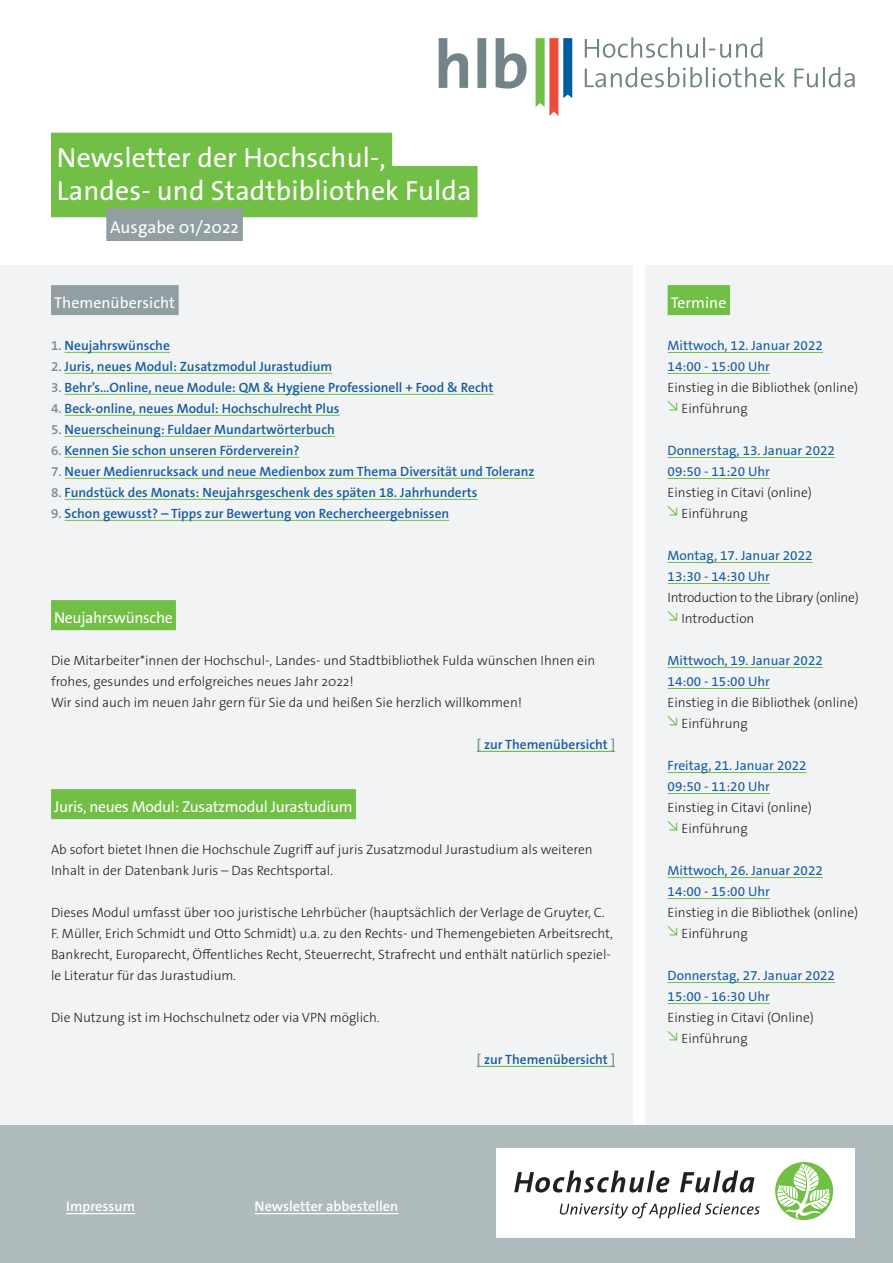
<style>
.page{position:relative;width:893px;height:1263px;background:#fff}
.page>*{position:absolute;margin:0;border:0;box-sizing:border-box;transform-origin:0 0}
.Titel-Headline{font:27.75px/33.3px "The Sans Os F";letter-spacing:.005em;color:#fff}
.Titel-Subheadline{font:17.25px "The Sans Os F";letter-spacing:.005em;color:#fff}
.Copy_Headline_HFD-Gr{font:15.75px "The Sans Os F";letter-spacing:-.02em;color:#fff}
.Copy_Headline_HFD-Gr-2{font:15.75px "The Sans Os F";letter-spacing:.005em;color:#fff}
.t1{font:600 14.25px "The Sans Os F";color:#fff}
.Copy_Headline_HFD-Gr-3{font:300 13.5px/21px "The Sans Os F";color:#231f20}
.Copy_Auszeichnung_03{font:600 13.5px "The Sans Os F";color:#175d9e}
.Copy_Auszeichnung_01{font:13.5px "The Sans Os F";color:#175d9e}
.Copy{font:300 13.5px "The Sans Os F";color:#231f20}
.Copy_Link{font:600 13.5px "The Sans Os F";color:#175d9e}
.Copy-2{font:300 13.5px "The Sans Os F";letter-spacing:-.02em;color:#231f20}
.s1{color:#7a8d91}
</style>
<div class="page">
<div style="left:0;top:266px;width:632px;height:859px;background:#f1f3f4"></div>
<div style="left:645px;top:266px;width:248px;height:859px;background:#f1f3f4"></div>
<div style="left:0;top:1125px;width:893px;height:138px;background:#afbabd"></div>
<hr style="left:66px;top:1213px;width:69px;height:1px;background:#fff">
<hr style="left:255px;top:1213px;width:143px;height:1px;background:#fff">
<div style="left:496px;top:1148px;width:359px;height:90px;background:#fff"></div>
<div style="left:775px;top:1162px;width:58px;height:58px;background:#71bf44;border-radius:50%"></div>
<svg style="left:777px;top:1163px;width:53px;height:55px"></svg>
<svg style="left:514px;top:1170px;width:155px;height:22px"></svg>
<svg style="left:680px;top:1170px;width:74px;height:22px"></svg>
<svg style="left:559px;top:1203px;width:201px;height:15px"></svg>
<div style="left:51px;top:133px;width:341px;height:51px;background:#71bf44"></div>
<div style="left:51px;top:166px;width:427px;height:51px;background:#71bf44"></div>
<div style="left:106px;top:208px;width:137px;height:33px;background:#929fa2"></div>
<div style="left:51px;top:600px;width:125px;height:30px;background:#71bf44"></div>
<hr style="left:477px;top:751px;width:138px;height:1px;background:#71bf44">
<div style="left:51px;top:789px;width:305px;height:30px;background:#71bf44"></div>
<hr style="left:477px;top:1066px;width:138px;height:1px;background:#71bf44">
<div style="left:668px;top:285px;width:62px;height:30px;background:#71bf44"></div>
<hr style="left:668px;top:352px;width:155px;height:1px;background:#71bf44">
<hr style="left:668px;top:373px;width:102px;height:1px;background:#71bf44">
<hr style="left:668px;top:457px;width:167px;height:1px;background:#71bf44">
<hr style="left:668px;top:478px;width:102px;height:1px;background:#71bf44">
<hr style="left:668px;top:562px;width:145px;height:1px;background:#71bf44">
<hr style="left:668px;top:583px;width:102px;height:1px;background:#71bf44">
<hr style="left:668px;top:667px;width:155px;height:1px;background:#71bf44">
<hr style="left:668px;top:688px;width:102px;height:1px;background:#71bf44">
<hr style="left:668px;top:772px;width:139px;height:1px;background:#71bf44">
<hr style="left:668px;top:793px;width:102px;height:1px;background:#71bf44">
<hr style="left:668px;top:877px;width:155px;height:1px;background:#71bf44">
<hr style="left:668px;top:898px;width:102px;height:1px;background:#71bf44">
<hr style="left:668px;top:982px;width:167px;height:1px;background:#71bf44">
<hr style="left:668px;top:1003px;width:102px;height:1px;background:#71bf44">
<div style="left:51px;top:285px;width:128px;height:30px;background:#929fa2"></div>
<hr style="left:65px;top:352px;width:105px;height:1px;background:#71bf44">
<hr style="left:65px;top:373px;width:267px;height:1px;background:#71bf44">
<hr style="left:65px;top:394px;width:429px;height:1px;background:#71bf44">
<hr style="left:65px;top:415px;width:275px;height:1px;background:#71bf44">
<hr style="left:65px;top:436px;width:270px;height:1px;background:#71bf44">
<hr style="left:65px;top:457px;width:235px;height:1px;background:#71bf44">
<hr style="left:65px;top:478px;width:470px;height:1px;background:#71bf44">
<hr style="left:65px;top:499px;width:413px;height:1px;background:#71bf44">
<hr style="left:65px;top:520px;width:384px;height:1px;background:#71bf44">
<svg style="left:585px;top:67px;width:270px;height:20px"></svg>
<svg style="left:585px;top:37px;width:177px;height:21px"></svg>
<svg style="left:439px;top:38px;width:88px;height:51px"></svg>
<svg style="left:536px;top:38px;width:36px;height:78px"></svg>
<p class="Titel-Headline" style="left:57px;top:141px;width:416px">Newsletter der Hochschul-,<br>Landes- und Stadtbibliothek Fulda</p>
<p class="Titel-Subheadline" style="left:110px;top:216px;width:130px">Ausgabe 01/2022</p>
<p class="Copy_Headline_HFD-Gr-2" style="left:54px;top:292px;width:123px">Themenübersicht</p>
<p class="Copy_Auszeichnung_03" style="left:51px;top:336px;width:120px"><span class="s1">1.</span> Neujahrswünsche</p>
<p class="Copy_Auszeichnung_03" style="left:51px;top:357px;width:283px"><span class="s1">2.</span> Juris, neues Modul: Zusatzmodul Jurastudium</p>
<p class="Copy_Auszeichnung_03" style="left:51px;top:378px;width:444px"><span class="s1">3.</span> Behr’s…Online, neue Module: QM &amp; Hygiene Professionell + Food &amp; Recht</p>
<p class="Copy_Auszeichnung_03" style="left:51px;top:399px;width:290px"><span class="s1">4.</span> Beck-online, neues Modul: Hochschulrecht Plus</p>
<p class="Copy_Auszeichnung_03" style="left:51px;top:420px;width:285px"><span class="s1">5.</span> Neuerscheinung: Fuldaer Mundartwörterbuch</p>
<p class="Copy_Auszeichnung_03" style="left:51px;top:441px;width:250px"><span class="s1">6.</span> Kennen Sie schon unseren Förderverein?</p>
<p class="Copy_Auszeichnung_03" style="left:51px;top:462px;width:485px"><span class="s1">7.</span> Neuer Medienrucksack und neue Medienbox zum Thema Diversität und Toleranz</p>
<p class="Copy_Auszeichnung_03" style="left:51px;top:483px;width:428px"><span class="s1">8.</span> Fundstück des Monats: Neujahrsgeschenk des späten 18. Jahrhunderts</p>
<p class="Copy_Auszeichnung_03" style="left:51px;top:504px;width:400px"><span class="s1">9.</span> Schon gewusst? – Tipps zur Bewertung von Rechercheergebnissen</p>
<p class="Copy_Headline_HFD-Gr" style="left:54px;top:607px;width:120px">Neujahrswünsche</p>
<p class="Copy_Headline_HFD-Gr-3" style="left:51px;top:650px;width:546px">Die Mitarbeiter*innen der Hochschul-, Landes- und Stadtbibliothek Fulda wünschen Ihnen ein frohes, gesundes und erfolgreiches neues Jahr 2022!</p>
<p class="Copy_Headline_HFD-Gr-3" style="left:51px;top:692px;width:473px">Wir sind auch im neuen Jahr gern für Sie da und heißen Sie herzlich willkommen!</p>
<p class="Copy_Link" style="left:477px;top:735px;width:140px"><span class="s1">[</span> zur Themenübersicht <span class="s1">]</span></p>
<p class="Copy_Headline_HFD-Gr" style="left:54px;top:796px;width:300px">Juris, neues Modul: Zusatzmodul Jurastudium</p>
<p class="Copy_Headline_HFD-Gr-3" style="left:51px;top:839px;width:543px">Ab sofort bietet Ihnen die Hochschule Zugriff auf juris Zusatzmodul Jurastudium als weiteren<br>Inhalt in der Datenbank Juris – Das Rechtsportal.</p>
<p class="Copy_Headline_HFD-Gr-3" style="left:51px;top:902px;width:564px">Dieses Modul umfasst über 100 juristische Lehrbücher (hauptsächlich der Verlage de Gruyter, C.<br>F. Müller, Erich Schmidt und Otto Schmidt) u.a. zu den Rechts- und Themengebieten Arbeitsrecht, Bankrecht, Europarecht, Öffentliches Recht, Steuerrecht, Strafrecht und enthält natürlich speziel&shy;le Literatur für das Jurastudium.</p>
<p class="Copy_Headline_HFD-Gr-3" style="left:51px;top:1007px;width:330px">Die Nutzung ist im Hochschulnetz oder via VPN möglich.</p>
<p class="Copy_Link" style="left:477px;top:1050px;width:140px"><span class="s1">[</span> zur Themenübersicht <span class="s1">]</span></p>
<p class="t1" style="left:66px;top:1197px;width:70px">Impressum</p>
<p class="t1" style="left:255px;top:1197px;width:145px">Newsletter abbestellen</p>
<p class="Copy_Headline_HFD-Gr-2" style="left:671px;top:292px;width:57px">Termine</p>
<p class="Copy_Auszeichnung_01" style="left:668px;top:336px;width:157px">Mittwoch, 12. Januar 2022</p>
<p class="Copy_Auszeichnung_01" style="left:668px;top:357px;width:104px">14:00 - 15:00 Uhr</p>
<p class="Copy" style="left:668px;top:378px;width:192px">Einstieg in die Bibliothek (online)</p>
<p class="Copy_Headline_HFD-Gr-3" style="left:668px;top:398px;width:81px"><sup>↘</sup> Einführung</p>
<p class="Copy_Auszeichnung_01" style="left:668px;top:441px;width:169px">Donnerstag, 13. Januar 2022</p>
<p class="Copy_Auszeichnung_01" style="left:668px;top:462px;width:104px">09:50 - 11:20 Uhr</p>
<p class="Copy" style="left:668px;top:483px;width:146px">Einstieg in Citavi (online)</p>
<p class="Copy_Headline_HFD-Gr-3" style="left:668px;top:503px;width:81px"><sup>↘</sup> Einführung</p>
<p class="Copy_Auszeichnung_01" style="left:668px;top:546px;width:146px">Montag, 17. Januar 2022</p>
<p class="Copy_Auszeichnung_01" style="left:668px;top:567px;width:104px">13:30 - 14:30 Uhr</p>
<p class="Copy-2" style="left:668px;top:588px;width:193px">Introduction to the Library (online)</p>
<p class="Copy_Headline_HFD-Gr-3" style="left:668px;top:608px;width:88px"><sup>↘</sup> Introduction</p>
<p class="Copy_Auszeichnung_01" style="left:668px;top:651px;width:157px">Mittwoch, 19. Januar 2022</p>
<p class="Copy_Auszeichnung_01" style="left:668px;top:672px;width:104px">14:00 - 15:00 Uhr</p>
<p class="Copy" style="left:668px;top:693px;width:192px">Einstieg in die Bibliothek (online)</p>
<p class="Copy_Headline_HFD-Gr-3" style="left:668px;top:713px;width:81px"><sup>↘</sup> Einführung</p>
<p class="Copy_Auszeichnung_01" style="left:668px;top:756px;width:141px">Freitag, 21. Januar 2022</p>
<p class="Copy_Auszeichnung_01" style="left:668px;top:777px;width:104px">09:50 - 11:20 Uhr</p>
<p class="Copy" style="left:668px;top:798px;width:146px">Einstieg in Citavi (online)</p>
<p class="Copy_Headline_HFD-Gr-3" style="left:668px;top:818px;width:81px"><sup>↘</sup> Einführung</p>
<p class="Copy_Auszeichnung_01" style="left:668px;top:861px;width:157px">Mittwoch, 26. Januar 2022</p>
<p class="Copy_Auszeichnung_01" style="left:668px;top:882px;width:104px">14:00 - 15:00 Uhr</p>
<p class="Copy" style="left:668px;top:903px;width:192px">Einstieg in die Bibliothek (online)</p>
<p class="Copy_Headline_HFD-Gr-3" style="left:668px;top:923px;width:81px"><sup>↘</sup> Einführung</p>
<p class="Copy_Auszeichnung_01" style="left:668px;top:966px;width:169px">Donnerstag, 27. Januar 2022</p>
<p class="Copy_Auszeichnung_01" style="left:668px;top:987px;width:104px">15:00 - 16:30 Uhr</p>
<p class="Copy" style="left:668px;top:1008px;width:148px">Einstieg in Citavi (Online)</p>
<p class="Copy_Headline_HFD-Gr-3" style="left:668px;top:1028px;width:81px"><sup>↘</sup> Einführung</p>
</div>
